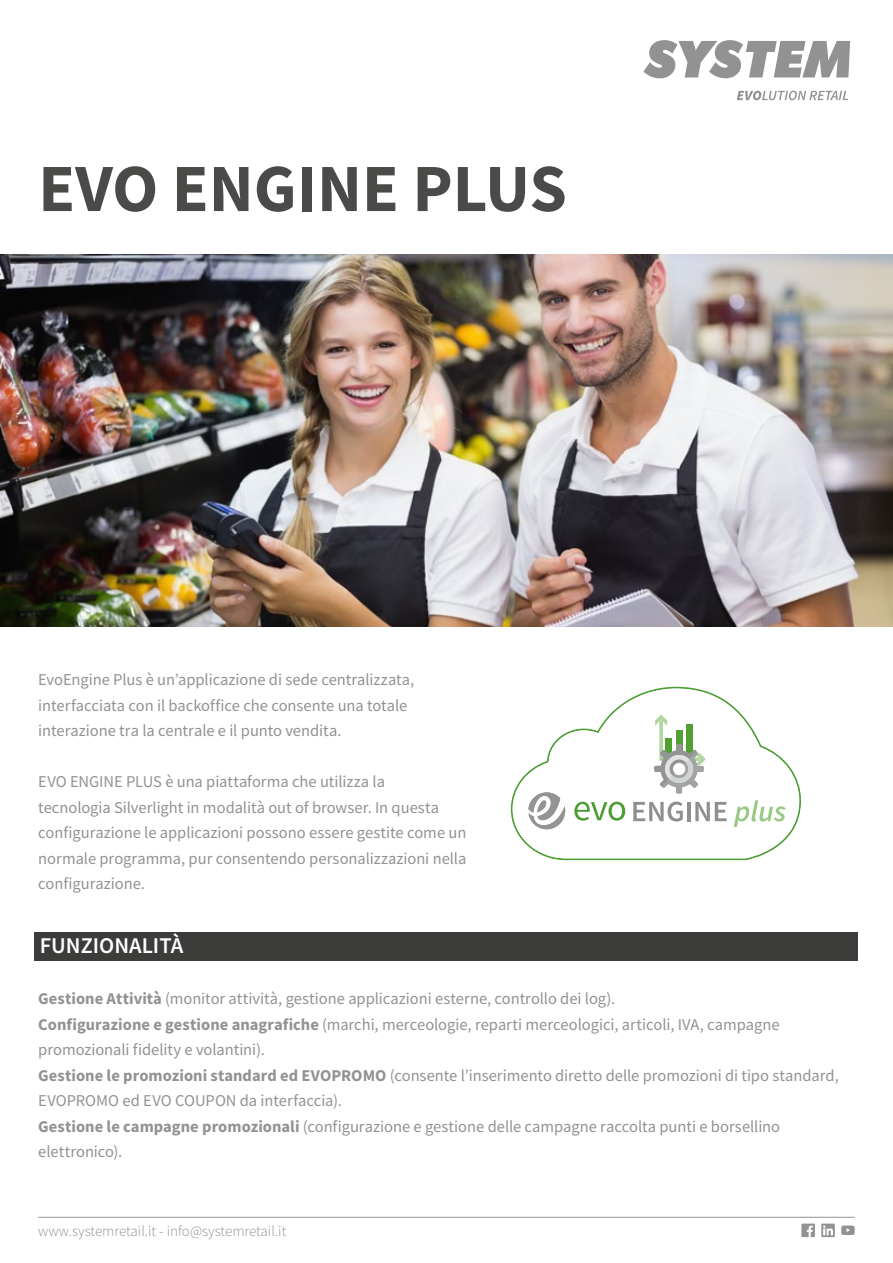
<style>
.page{position:relative;width:893px;height:1263px;background:#fff}
.page>*{position:absolute;margin:0;border:0;box-sizing:border-box;transform-origin:0 0}
.t1{font:700 67.5px "Source Sans Pro";color:#4a4a49}
.t2{font:600 22.5px "Source Sans Pro";color:#fff}
.t3{font:16.5px/25.5px "Source Sans Pro";color:#929292}
.t4{font:300 15px "Source Sans Pro";color:#929292}
.s1{font-weight:700}
</style>
<div class="page">
<img style="left:0;top:254px;width:893px;height:372px">
<svg style="left:643px;top:40px;width:207px;height:38px"></svg>
<svg style="left:737px;top:91px;width:111px;height:9px"></svg>
<svg style="left:801px;top:1223px;width:14px;height:14px"></svg>
<svg style="left:821px;top:1223px;width:14px;height:14px"></svg>
<svg style="left:841px;top:1225px;width:14px;height:10px"></svg>
<hr style="left:38px;top:1217px;width:817px;height:1px;background:#929292">
<svg style="left:511px;top:687px;width:290px;height:173px"></svg>
<svg style="left:513px;top:688px;width:286px;height:170px"></svg>
<svg style="left:574px;top:802px;width:51px;height:19px"></svg>
<svg style="left:528px;top:792px;width:37px;height:37px"></svg>
<svg style="left:633px;top:801px;width:50px;height:20px"></svg>
<hr style="left:687px;top:802px;width:3px;height:19px;background:#8e8f8f">
<svg style="left:695px;top:802px;width:32px;height:19px"></svg>
<svg style="left:734px;top:800px;width:52px;height:27px"></svg>
<svg style="left:654px;top:714px;width:52px;height:80px"></svg>
<div style="left:35px;top:932px;width:823px;height:28px;background:#3c3c3b"></div>
<h1 class="t1" style="left:38px;top:143px;width:530px">EVO ENGINE PLUS</h1>
<p class="t3" style="left:38px;top:667px;width:378px">EvoEngine Plus è un’applicazione di sede centralizzata, interfacciata con il backoffice che consente una totale interazione tra la centrale e il punto vendita.</p>
<p class="t3" style="left:38px;top:769px;width:430px">EVO ENGINE PLUS è una piattaforma che utilizza la<br>tecnologia Silverlight in modalità out of browser. In questa configurazione le applicazioni possono essere gestite come un normale programma, pur consentendo personalizzazioni nella configurazione.</p>
<h2 class="t2" style="left:40px;top:930px;width:145px">FUNZIONALITÀ</h2>
<p class="t3" style="left:38px;top:986px;width:802px"><span class="s1">Gestione Attività</span> (monitor attività, gestione applicazioni esterne, controllo dei log).<br><span class="s1">Configurazione e gestione anagrafiche</span> (marchi, merceologie, reparti merceologici, articoli, IVA, campagne promozionali fidelity e volantini).<br><span class="s1">Gestione le promozioni standard ed EVOPROMO</span> (consente l’inserimento diretto delle promozioni di tipo standard, EVOPROMO ed EVO COUPON da interfaccia).<br><span class="s1">Gestione le campagne promozionali</span> (configurazione e gestione delle campagne raccolta punti e borsellino elettronico).</p>
<p class="t4" style="left:38px;top:1222px;width:250px">www.systemretail.it - info@systemretail.it</p>
</div>
